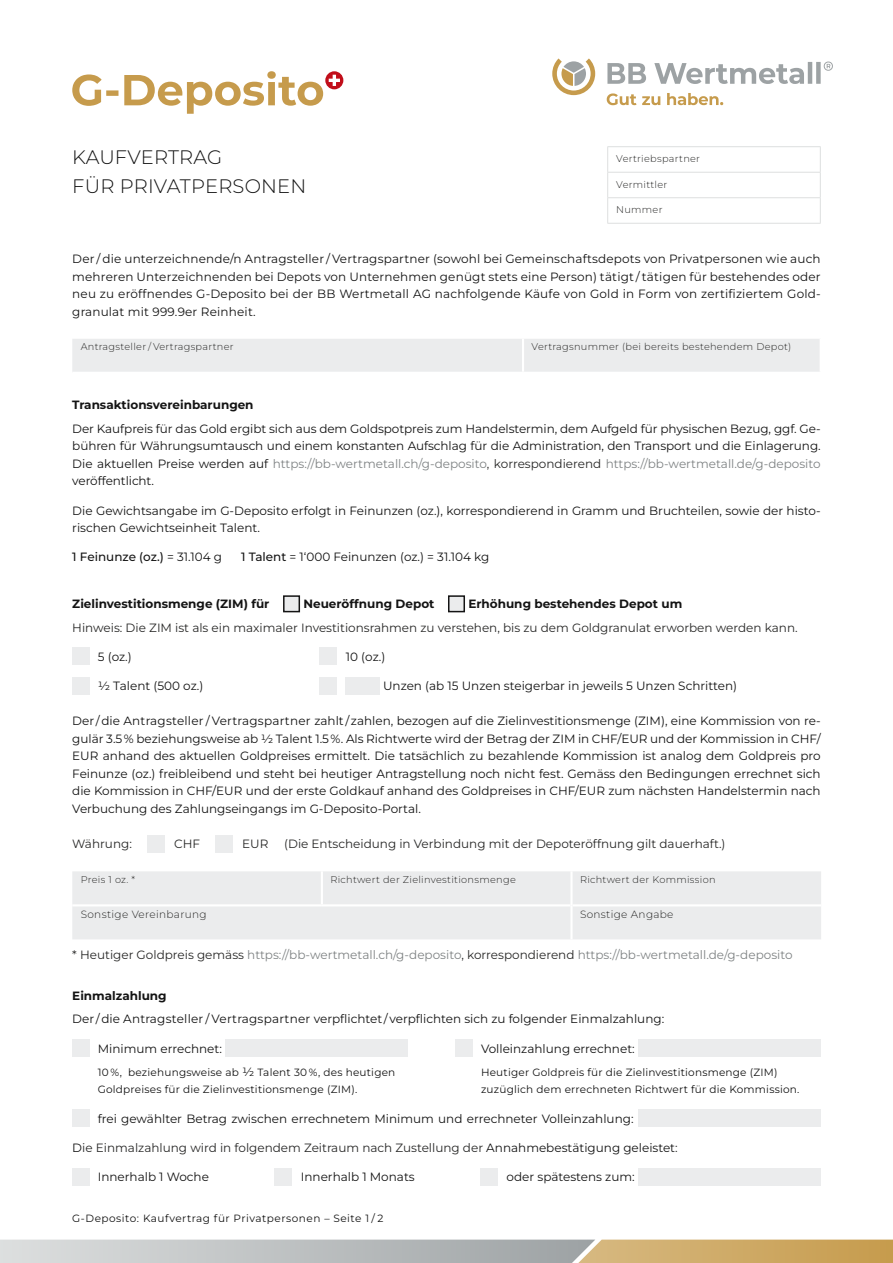
<style>
.page{position:relative;width:893px;height:1263px;background:#fff}
.page>*{position:absolute;margin:0;border:0;box-sizing:border-box;transform-origin:0 0}
.t1{font:300 19.5px/29.2px "Montserrat";letter-spacing:.01em;color:#141414}
.t2{font:12px/17.5px "Montserrat";color:#141414;text-align:justify}
.t3{font:12px "Montserrat";color:#282827}
.t4{font:700 12px "Montserrat";color:#141414}
.t5{font:12px "Montserrat";color:#7f8384}
.t6{font:500 12px "Montserrat";color:#141414}
.t7{font:10.5px/17.5px "Montserrat";letter-spacing:.02em;color:#141414}
.t8{font:10.5px "Montserrat";letter-spacing:.05em;color:#141414}
.t9{font:300 10.5px "Montserrat";letter-spacing:.03em;color:#282827}
.t10{font:300 9.75px "Montserrat";letter-spacing:.03em;color:#282827}
.s1{color:#7f8384}
.s2{color:#282827}
.s3{font-weight:400}
.s4{font-weight:500}
.s5{font-size:12px}
.s6{color:#141414}
</style>
<div class="page">
<svg style="left:607px;top:62px;width:226px;height:22px"></svg>
<svg style="left:607px;top:93px;width:116px;height:12px"></svg>
<svg style="left:552px;top:58px;width:43px;height:37px"></svg>
<div style="left:72px;top:339px;width:748px;height:33px;background:#ebeced"></div>
<hr style="left:522px;top:339px;width:2px;height:33px;background:#fff">
<div style="left:283px;top:595px;width:17px;height:17px;background:#ebeced;border:2px solid #141414"></div>
<div style="left:448px;top:595px;width:17px;height:17px;background:#ebeced;border:2px solid #141414"></div>
<div style="left:72px;top:648px;width:17px;height:17px;background:#ebeced"></div>
<div style="left:319px;top:648px;width:17px;height:17px;background:#ebeced"></div>
<div style="left:72px;top:677px;width:17px;height:17px;background:#ebeced"></div>
<div style="left:319px;top:677px;width:17px;height:17px;background:#ebeced"></div>
<div style="left:346px;top:677px;width:34px;height:17px;background:#ebeced"></div>
<div style="left:148px;top:835px;width:17px;height:17px;background:#ebeced"></div>
<div style="left:216px;top:835px;width:17px;height:17px;background:#ebeced"></div>
<div style="left:72px;top:871px;width:749px;height:68px;background:#ebeced"></div>
<hr style="left:72px;top:904px;width:250px;height:2px;background:#fff">
<hr style="left:322px;top:904px;width:248px;height:2px;background:#fff">
<hr style="left:573px;top:904px;width:248px;height:2px;background:#fff">
<hr style="left:321px;top:871px;width:2px;height:33px;background:#fff">
<hr style="left:570px;top:871px;width:3px;height:34px;background:#fff">
<hr style="left:570px;top:905px;width:3px;height:34px;background:#fff">
<div style="left:72px;top:1040px;width:17px;height:17px;background:#ebeced"></div>
<div style="left:225px;top:1040px;width:183px;height:17px;background:#ebeced"></div>
<div style="left:455px;top:1040px;width:17px;height:17px;background:#ebeced"></div>
<div style="left:638px;top:1040px;width:183px;height:17px;background:#ebeced"></div>
<div style="left:72px;top:1110px;width:17px;height:17px;background:#ebeced"></div>
<div style="left:638px;top:1110px;width:183px;height:17px;background:#ebeced"></div>
<div style="left:72px;top:1168px;width:17px;height:17px;background:#ebeced"></div>
<div style="left:274px;top:1168px;width:17px;height:17px;background:#ebeced"></div>
<div style="left:480px;top:1168px;width:17px;height:17px;background:#ebeced"></div>
<div style="left:638px;top:1168px;width:183px;height:17px;background:#ebeced"></div>
<svg style="left:0;top:1239px;width:893px;height:24px;background:#c5bba5"></svg>
<hr style="left:607px;top:146px;width:214px;height:1px;background:#dddfdf">
<hr style="left:607px;top:172px;width:214px;height:1px;background:#dddfdf">
<hr style="left:607px;top:197px;width:214px;height:1px;background:#dddfdf">
<svg style="left:607px;top:147px;width:1px;height:76px"></svg>
<svg style="left:820px;top:147px;width:1px;height:76px"></svg>
<hr style="left:607px;top:223px;width:214px;height:1px;background:#dddfdf">
<svg style="left:72px;top:71px;width:271px;height:43px"></svg>
<h1 class="t1" style="left:72px;top:142px;width:236px">KAUFVERTRAG<br>FÜR PRIVATPERSONEN</h1>
<p class="t10" style="left:616px;top:152px;width:85px">Vertriebspartner</p>
<p class="t10" style="left:616px;top:178px;width:53px">Vermittler</p>
<p class="t10" style="left:616px;top:203px;width:48px">Nummer</p>
<p class="t2" style="left:72px;top:250px;width:750px">Der / die unterzeichnende/n Antragsteller / Vertragspartner (sowohl bei Gemeinschaftsdepots von Privatpersonen wie auch mehreren Unterzeichnenden bei Depots von Unternehmen genügt stets eine Person) tätigt / tätigen für bestehendes oder neu zu eröffnendes G-Deposito bei der BB Wertmetall AG nachfolgende Käufe von Gold in Form von zertifiziertem Gold&shy;granulat mit 999.9er Reinheit.</p>
<p class="t10" style="left:81px;top:340px;width:154px">Antragsteller / Vertragspartner</p>
<p class="t10" style="left:532px;top:340px;width:261px">Vertragsnummer (bei bereits bestehendem Depot)</p>
<p class="t4" style="left:72px;top:397px;width:183px">Transaktionsvereinbarungen</p>
<p class="t2" style="left:72px;top:419px;width:750px">Der Kaufpreis für das Gold ergibt sich aus dem Goldspotpreis zum Handelstermin, dem Aufgeld für physischen Bezug, ggf. Ge&shy;bühren für Währungsumtausch und einem konstanten Aufschlag für die Administration, den Transport und die Einlagerung.<br>Die aktuellen Preise werden auf <span class="s1">https://bb-wertmetall.ch/g-deposito</span><span class="s2">, korrespondierend</span> <span class="s1">https://bb-wertmetall.de/g-deposito </span>veröffentlicht.</p>
<p class="t2" style="left:72px;top:501px;width:750px">Die Gewichtsangabe im G-Deposito erfolgt in Feinunzen (oz.), korrespondierend in Gramm und Bruchteilen, sowie der histo&shy;rischen Gewichtseinheit Talent.</p>
<p class="t6" style="left:72px;top:549px;width:151px">1 Feinunze (oz.) <span class="s3">= 31.104 g</span></p>
<p class="t2" style="left:241px;top:548px;width:250px"><span class="s4">1 Talent</span> = 1‘000 Feinunzen (oz.) = 31.104 kg</p>
<p class="t4" style="left:72px;top:596px;width:199px">Zielinvestitionsmenge (ZIM) für</p>
<p class="t4" style="left:303px;top:596px;width:132px">Neueröffnung Depot</p>
<p class="t4" style="left:468px;top:596px;width:215px">Erhöhung bestehendes Depot um</p>
<p class="t3" style="left:72px;top:619px;width:727px">Hinweis: Die ZIM ist als ein maximaler Investitionsrahmen zu verstehen, bis zu dem Goldgranulat erworben werden kann.</p>
<p class="t2" style="left:98px;top:647px;width:35px">5 (oz.)</p>
<p class="t2" style="left:346px;top:647px;width:41px">10 (oz.)</p>
<p class="t2" style="left:98px;top:677px;width:107px">½ Talent (500 oz.)</p>
<p class="t2" style="left:383px;top:677px;width:355px">Unzen (ab 15 Unzen steigerbar in jeweils 5 Unzen Schritten)</p>
<p class="t2" style="left:72px;top:712px;width:750px;text-align:left">Der / die Antragsteller / Vertragspartner zahlt / zahlen, bezogen auf die Zielinvestitionsmenge (ZIM), eine Kommission von re&shy;gulär 3.5 % beziehungsweise ab 1/2 Talent 1.5 %. Als Richtwerte wird der Betrag der ZIM in CHF/EUR und der Kommission in CHF/ EUR anhand des aktuellen Goldpreises ermittelt. Die tatsächlich zu bezahlende Kommission ist analog dem Goldpreis pro Feinunze (oz.) freibleibend und steht bei heutiger Antragstellung noch nicht fest. Gemäss den Bedingungen errechnet sich die Kommission in CHF/EUR und der erste Goldkauf anhand des Goldpreises in CHF/EUR zum nächsten Handelstermin nach Verbuchung des Zahlungseingangs im G-Deposito-Portal.</p>
<p class="t3" style="left:72px;top:836px;width:61px">Währung:</p>
<p class="t3" style="left:174px;top:835px;width:27px">CHF</p>
<p class="t3" style="left:242px;top:835px;width:28px">EUR</p>
<p class="t3" style="left:284px;top:835px;width:443px">(Die Entscheidung in Verbindung mit der Depoteröffnung gilt dauerhaft.)</p>
<p class="t10" style="left:81px;top:873px;width:56px">Preis 1 oz. *</p>
<p class="t10" style="left:330px;top:873px;width:187px">Richtwert der Zielinvestitionsmenge</p>
<p class="t10" style="left:580px;top:873px;width:137px">Richtwert der Kommission</p>
<p class="t9" style="left:81px;top:907px;width:127px">Sonstige Vereinbarung</p>
<p class="t9" style="left:580px;top:907px;width:95px">Sonstige Angabe</p>
<p class="t5" style="left:72px;top:947px;width:722px"><span class="s2">* Heutiger Goldpreis gemäss</span> https://bb-wertmetall.ch/g-deposito<span class="s2">, korrespondierend</span> https://bb-wertmetall.de/g-deposito</p>
<p class="t4" style="left:72px;top:987px;width:96px">Einmalzahlung</p>
<p class="t2" style="left:72px;top:1010px;width:593px">Der / die Antragsteller / Vertragspartner verpflichtet / verpflichten sich zu folgender Einmalzahlung:</p>
<p class="t2" style="left:98px;top:1039px;width:126px">Minimum errechnet:</p>
<p class="t7" style="left:98px;top:1063px;width:299px">10 %, beziehungsweise ab <span class="s5">1/2</span> Talent 30 %, des heutigen<br>Goldpreises für die Zielinvestitionsmenge (ZIM).</p>
<p class="t2" style="left:481px;top:1039px;width:155px">Volleinzahlung errechnet:</p>
<p class="t7" style="left:481px;top:1063px;width:320px">Heutiger Goldpreis für die Zielinvestitionsmenge (ZIM) zuzüglich dem errechneten Richtwert für die Kommission.</p>
<p class="t2" style="left:98px;top:1109px;width:537px">frei gewählter Betrag zwischen errechnetem Minimum und errechneter Volleinzahlung:</p>
<p class="t3" style="left:72px;top:1140px;width:607px"><span class="s6">D</span>ie Einmalzahlung wird in folgendem Zeitraum nach Zustellung der <span class="s6">Annahmebestätigung geleistet</span>:</p>
<p class="t2" style="left:98px;top:1168px;width:113px">Innerhalb 1 Woche</p>
<p class="t2" style="left:301px;top:1168px;width:115px">Innerhalb 1 Monats</p>
<p class="t2" style="left:507px;top:1168px;width:130px">oder spätestens zum:</p>
<p class="t8" style="left:72px;top:1211px;width:313px">G-Deposito: Kaufvertrag für Privatpersonen – Seite 1 / 2</p>
</div>
